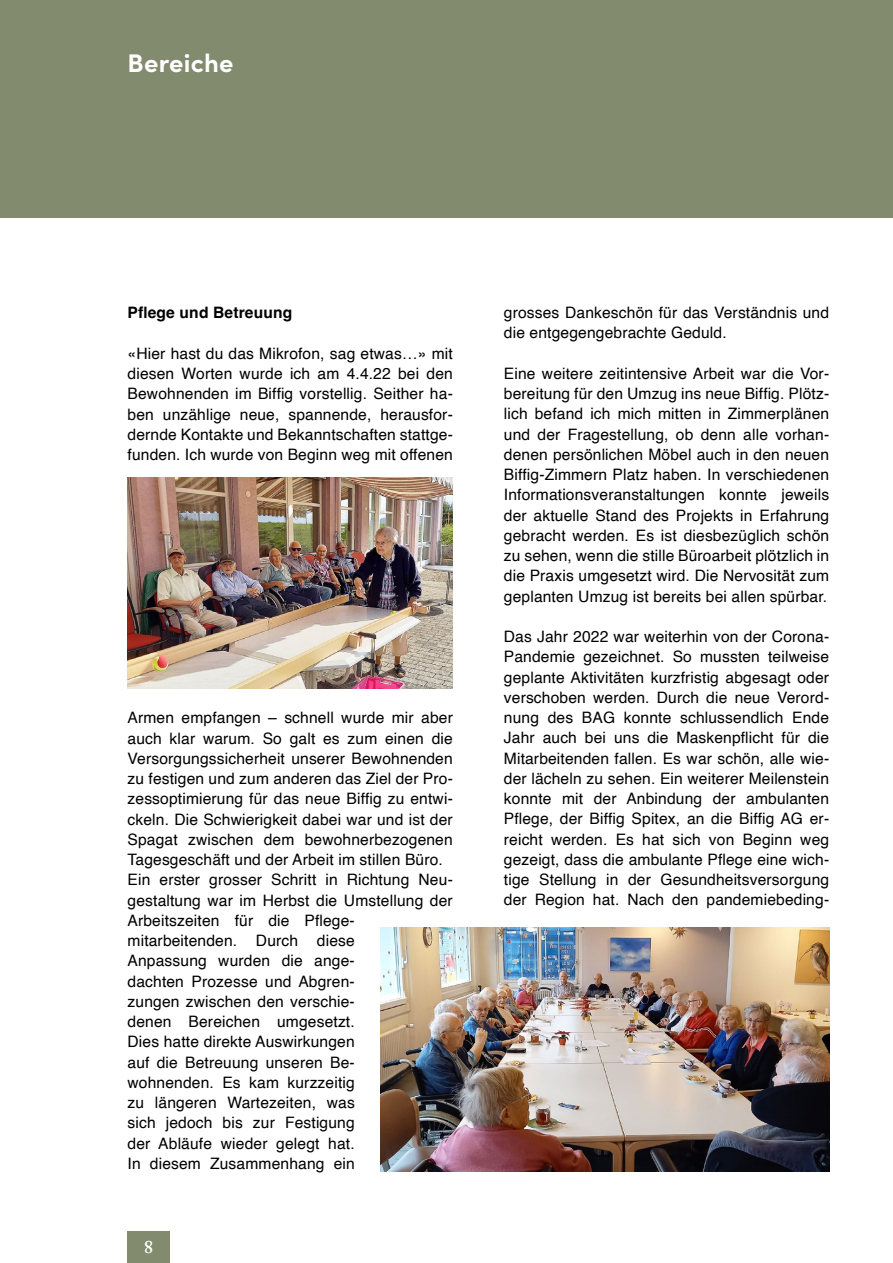
<style>
.page{position:relative;width:893px;height:1263px;background:#fff}
.page>*{position:absolute;margin:0;border:0;box-sizing:border-box;transform-origin:0 0}
.t1{font:700 25.5px "Sofia Pro";letter-spacing:.01em;color:#fff}
.t2{font:600 18px "Adobe Caslon Pro";color:#fff}
.t3{font:15.75px/20.2px "Helvetica";letter-spacing:.01em;color:#000;text-align:justify}
.t4{font:700 15.75px "Helvetica";letter-spacing:.01em;color:#000}
</style>
<div class="page">
<div style="left:128px;top:1231px;width:42px;height:32px;background:#838b6f"></div>
<div style="left:0;top:0;width:893px;height:217px;background:#838b6f"></div>
<img style="left:380px;top:928px;width:449px;height:243px">
<img style="left:128px;top:477px;width:325px;height:212px">
<h1 class="t1" style="left:128px;top:43px;width:108px">Bereiche</h1>
<p class="t4" style="left:128px;top:303px;width:166px">Pflege und Betreuung</p>
<p class="t3" style="left:128px;top:344px;width:327px">«Hier hast du das Mikrofon, sag etwas…» mit diesen Worten wurde ich am 4.4.22 bei den Bewohnenden im Biffig vorstellig. Seither ha&shy;ben unzählige neue, spannende, herausfor&shy;dernde Kontakte und Bekanntschaften stattge&shy;funden. Ich wurde von Beginn weg mit offenen</p>
<p class="t3" style="left:128px;top:708px;width:327px;text-align:left">Armen empfangen – schnell wurde mir aber auch klar warum. So galt es zum einen die Versorgungssicherheit unserer Bewohnenden zu festigen und zum anderen das Ziel der Pro&shy;zessoptimierung für das neue Biffig zu entwi&shy;ckeln. Die Schwierigkeit dabei war und ist der Spagat zwischen dem bewohnerbezogenen Tagesgeschäft und der Arbeit im stillen Büro.<br>Ein erster grosser Schritt in Richtung Neu&shy;gestaltung war im Herbst die Umstellung der Arbeitszeiten für die Pflege&shy;mitarbeitenden. Durch diese<br>Anpassung wurden die ange-<br>dachten Prozesse und Abgren-<br>zungen zwischen den verschie-<br>denen Bereichen umgesetzt.<br>Dies hatte direkte Auswirkungen<br>auf die Betreuung unseren Be-<br>wohnenden. Es kam kurzzeitig<br>zu längeren Wartezeiten, was<br>sich jedoch bis zur Festigung<br>der Abläufe wieder gelegt hat.<br>In diesem Zusammenhang ein</p>
<p class="t2" style="left:144px;top:1236px;width:10px">8</p>
<p class="t3" style="left:504px;top:303px;width:327px">grosses Dankeschön für das Verständnis und die entgegengebrachte Geduld.</p>
<p class="t3" style="left:504px;top:364px;width:327px">Eine weitere zeitintensive Arbeit war die Vor&shy;bereitung für den Umzug ins neue Biffig. Plötz&shy;lich befand ich mich mitten in Zimmerplänen und der Fragestellung, ob denn alle vorhan&shy;denen persönlichen Möbel auch in den neuen Biffig-Zimmern Platz haben. In verschiedenen Informationsveranstaltungen konnte jeweils der aktuelle Stand des Projekts in Erfahrung gebracht werden. Es ist diesbezüglich schön zu sehen, wenn die stille Büroarbeit plötzlich in die Praxis umgesetzt wird. Die Nervosität zum geplanten Umzug ist bereits bei allen spürbar.</p>
<p class="t3" style="left:504px;top:627px;width:327px">Das Jahr 2022 war weiterhin von der Corona-Pandemie gezeichnet. So mussten teilweise geplante Aktivitäten kurzfristig abgesagt oder verschoben werden. Durch die neue Verord&shy;nung des BAG konnte schlussendlich Ende Jahr auch bei uns die Maskenpflicht für die Mitarbeitenden fallen. Es war schön, alle wie&shy;der lächeln zu sehen. Ein weiterer Meilenstein konnte mit der Anbindung der ambulanten Pflege, der Biffig Spitex, an die Biffig AG er&shy;reicht werden. Es hat sich von Beginn weg gezeigt, dass die ambulante Pflege eine wich&shy;tige Stellung in der Gesundheitsversorgung der Region hat. Nach den pandemiebeding-</p>
</div>
